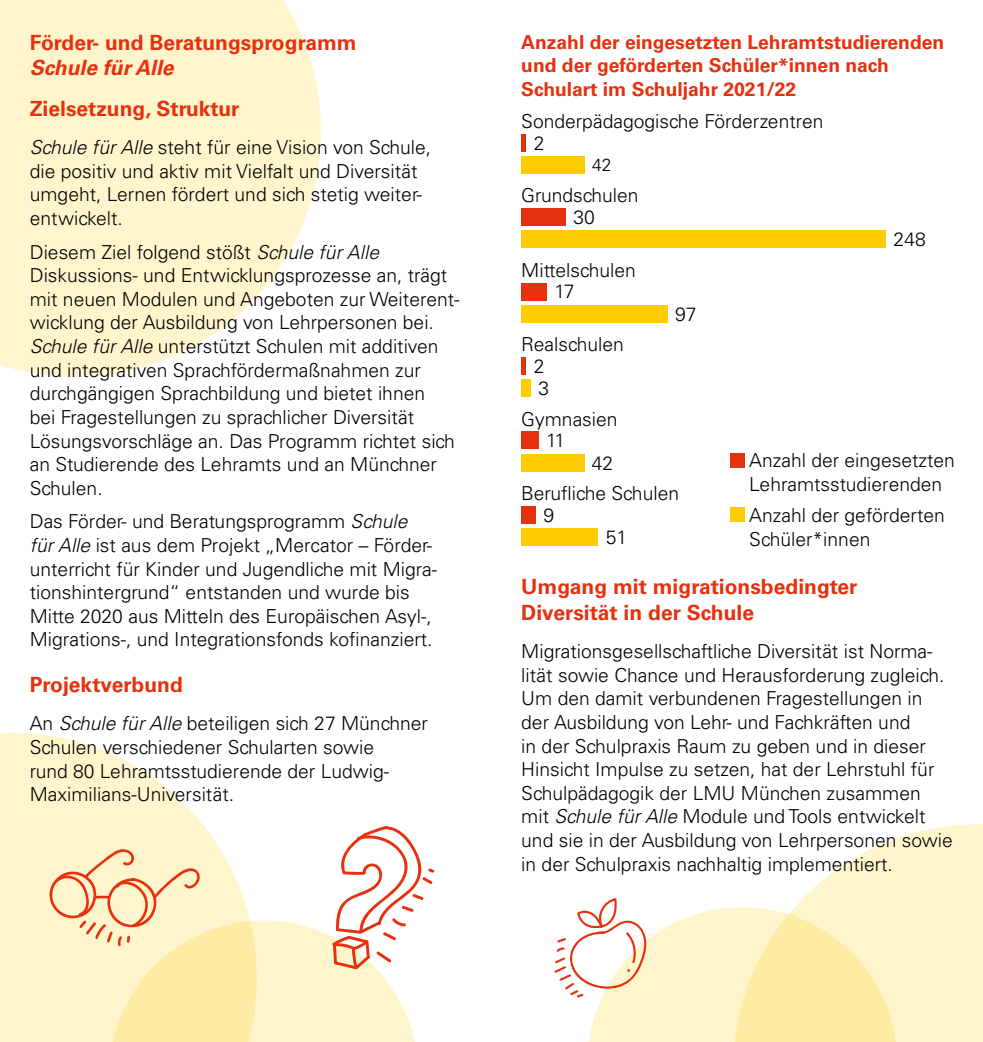
<style>
.page{position:relative;width:983px;height:1042px;background:#fff}
.page>*{position:absolute;margin:0;border:0;box-sizing:border-box;transform-origin:0 0}
.t1{font:700 21px/25.4px "Univers LT Std";color:#e6310e}
.t2{font:italic 700 21px "Univers LT Std";color:#e6310e}
.t3{font:300 19.25px/23.6px "Univers LT Std";color:#000}
.t4{font:700 19.25px/23.6px "Univers LT Std";color:#e6310e}
.t5{font:300 17.5px "Univers LT Std";color:#000}
.s1{font-style:italic}
</style>
<div class="page">
<svg style="left:0;top:0;width:321px;height:377px;background:#fff6d3"></svg>
<svg style="left:795px;top:824px;width:187px;height:218px;fill:#fff5cd"></svg>
<svg style="left:0;top:732px;width:203px;height:310px;fill:#fff5cd"></svg>
<svg style="left:589px;top:907px;width:307px;height:135px;background:#fef1bf"></svg>
<svg style="left:49px;top:825px;width:385px;height:217px"></svg>
<svg style="left:554px;top:898px;width:92px;height:100px"></svg>
<div style="left:521px;top:134px;width:5px;height:17px;background:#e6310e"></div>
<div style="left:521px;top:156px;width:63px;height:18px;background:#fc0"></div>
<div style="left:521px;top:208px;width:45px;height:18px;background:#e6310e"></div>
<div style="left:521px;top:231px;width:364px;height:17px;background:#fc0"></div>
<div style="left:521px;top:283px;width:26px;height:17px;background:#e6310e"></div>
<div style="left:521px;top:305px;width:146px;height:17px;background:#fc0"></div>
<div style="left:521px;top:357px;width:5px;height:18px;background:#e6310e"></div>
<div style="left:521px;top:379px;width:10px;height:18px;background:#fc0"></div>
<div style="left:521px;top:432px;width:17px;height:17px;background:#e6310e"></div>
<div style="left:521px;top:454px;width:63px;height:17px;background:#fc0"></div>
<div style="left:521px;top:506px;width:15px;height:17px;background:#e6310e"></div>
<div style="left:521px;top:528px;width:77px;height:18px;background:#fc0"></div>
<div style="left:729px;top:452px;width:15px;height:15px;background:#e6310e"></div>
<div style="left:729px;top:507px;width:15px;height:15px;background:#fc0"></div>
<p class="t1" style="left:30px;top:30px;width:328px">Förder- und Beratungsprogramm</p>
<p class="t2" style="left:30px;top:56px;width:145px">Schule für Alle</p>
<p class="t1" style="left:30px;top:96px;width:211px">Zielsetzung, Struktur</p>
<p class="t3" style="left:30px;top:135px;width:403px"><span class="s1">Schule für Alle</span> steht für eine Vision von Schule, die positiv und aktiv mit Vielfalt und Diversität umgeht, Lernen fördert und sich stetig weiter&shy;entwickelt.</p>
<p class="t3" style="left:30px;top:240px;width:431px">Diesem Ziel folgend stößt <span class="s1">Schule für Alle </span>Diskussions- und Entwicklungsprozesse an, trägt mit neuen Modulen und Angeboten zur Weiterent&shy;wicklung der Ausbildung von Lehrpersonen bei.<br><span class="s1">Schule für Alle</span> unterstützt Schulen mit additiven und integrativen Sprachfördermaßnahmen zur durchgängigen Sprachbildung und bietet ihnen<br>bei Fragestellungen zu sprachlicher Diversität Lösungsvorschläge an. Das Programm richtet sich an Studierende des Lehramts und an Münchner Schulen.</p>
<p class="t3" style="left:30px;top:510px;width:409px">Das Förder- und Beratungsprogramm <span class="s1">Schule<br>für Alle</span> ist aus dem Projekt „Mercator – Förder&shy;unterricht für Kinder und Jugendliche mit Migra&shy;tionshintergrund“ entstanden und wurde bis Mitte 2020 aus Mitteln des Europäischen Asyl-, Migrations-, und Integrationsfonds kofinanziert.</p>
<p class="t1" style="left:30px;top:672px;width:155px">Projektverbund</p>
<p class="t3" style="left:30px;top:712px;width:399px">An <span class="s1">Schule für Alle</span> beteiligen sich 27 Münchner Schulen verschiedener Schularten sowie<br>rund 80 Lehramtsstudierende der Ludwig-Maximilians-Universität.</p>
<p class="t4" style="left:521px;top:30px;width:424px">Anzahl der eingesetzten Lehramtstudierenden und der geförderten Schüler*innen nach<br>Schulart im Schuljahr 2021/22</p>
<p class="t3" style="left:533px;top:110px;width:291px;line-height:21.5px;text-indent:-12px">Sonderpädagogische Förderzentren<br>2</p>
<p class="t5" style="left:592px;top:155px;width:21px">42</p>
<p class="t3" style="left:521px;top:185px;width:119px;line-height:21.5px;text-align:center">Grundschulen<br>30</p>
<p class="t3" style="left:893px;top:228px;width:34px">248</p>
<p class="t3" style="left:554px;top:259px;width:83px;line-height:21.5px;text-indent:-33px">Mittelschulen<br>17</p>
<p class="t3" style="left:675px;top:302px;width:23px">97</p>
<p class="t3" style="left:533px;top:334px;width:92px;line-height:21.9px;text-indent:-12px">Realschulen<br>2<br>3</p>
<p class="t3" style="left:546px;top:408px;width:73px;line-height:21.5px;text-indent:-25px">Gymnasien<br>11</p>
<p class="t3" style="left:521px;top:448px;width:159px;line-height:30.4px;text-align:center">42<br>Berufliche Schulen</p>
<p class="t3" style="left:543px;top:503px;width:12px">9</p>
<p class="t3" style="left:605px;top:525px;width:23px">51</p>
<p class="t3" style="left:749px;top:449px;width:207px">Anzahl der eingesetzten<br>Lehramtsstudierenden</p>
<p class="t3" style="left:749px;top:503px;width:197px">Anzahl der geförderten<br>Schüler*innen</p>
<p class="t1" style="left:521px;top:574px;width:337px">Umgang mit migrationsbedingter<br>Diversität in der Schule</p>
<p class="t3" style="left:521px;top:639px;width:433px">Migrationsgesellschaftliche Diversität ist Norma&shy;lität sowie Chance und Herausforderung zugleich.<br>Um den damit verbundenen Fragestellungen in der Ausbildung von Lehr- und Fachkräften und<br>in der Schulpraxis Raum zu geben und in dieser Hinsicht Impulse zu setzen, hat der Lehrstuhl für Schulpädagogik der LMU München zusammen mit <span class="s1">Schule für Alle</span> Module und Tools entwickelt und sie in der Ausbildung von Lehrpersonen sowie in der Schulpraxis nachhaltig implementiert.</p>
</div>
